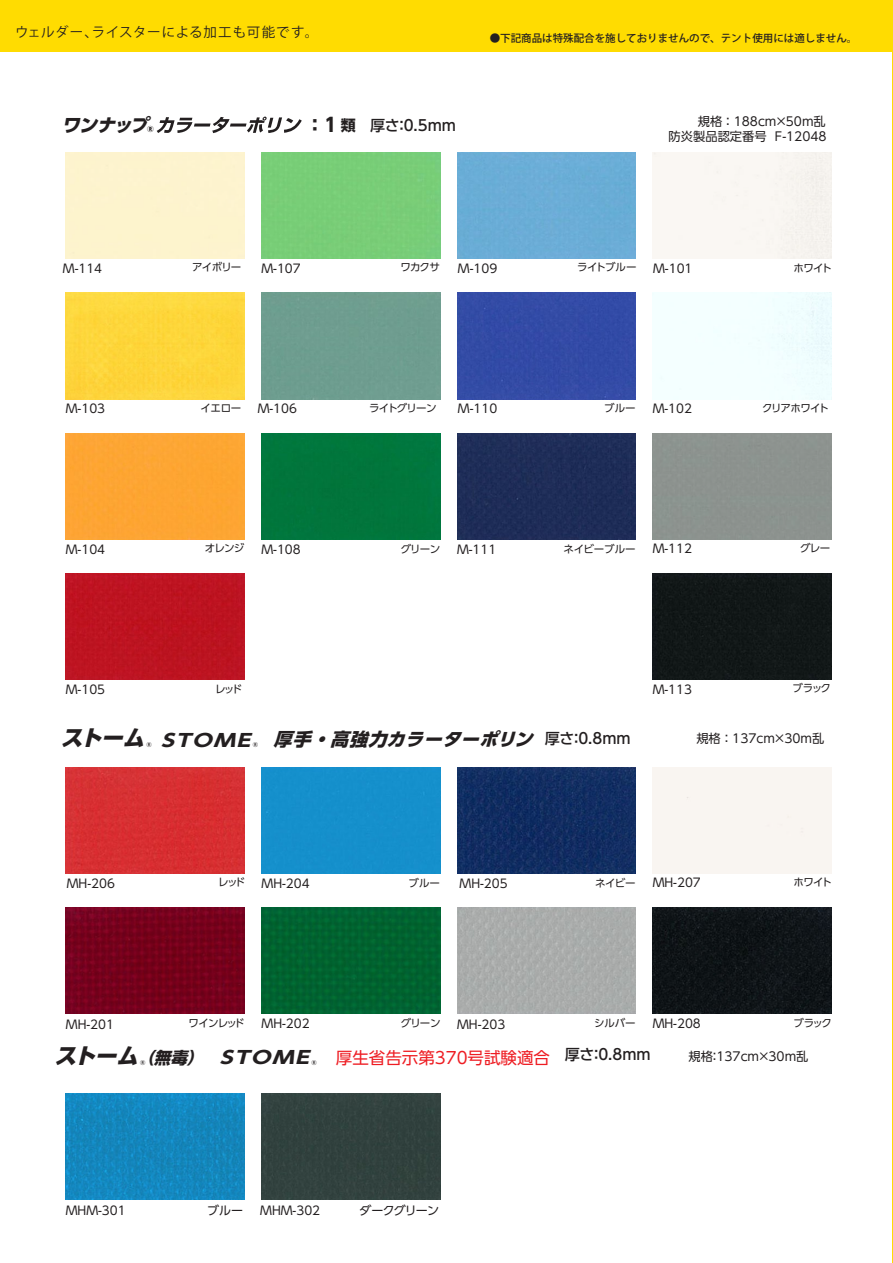
<style>
.page{position:relative;width:893px;height:1263px;background:#fff}
.page>*{position:absolute;margin:0;border:0;box-sizing:border-box;transform-origin:0 0}
.t1{font:italic 800 21.9px "UD Shin Go Pro";color:#231f20}
.t2{font:700 18.9px "UD Shin Go Pro";color:#231f20}
.t3{font:italic 800 18.15px "UD Shin Go Pro";color:#231f20}
.t4{font:italic 800 18px "UD Shin Go Pro";color:#231f20}
.t5{font:italic 700 17.55px "UD Shin Go Pro";color:#231f20;scale:1.25 1}
.t6{font:16.5px "UD Shin Go Pro";color:#ee1d23}
.t7{font:500 15px "UD Shin Go Pro";color:#231f20}
.t8{font:13.5px "Koz Go Pro";letter-spacing:.045em;color:#231f20}
.t9{font:12.3px/14.4px "UD Shin Go Pro";color:#231f20}
.t10{font:12px "UD Shin Go Pro";color:#231f20}
.t11{font:12px "UD Shin Go Pro";letter-spacing:-.065em;color:#231f20}
.t12{font:10.5px "UD Shin Go Pro";letter-spacing:-.065em;color:#231f20}
.t13{font:500 10.5px "Koz Go Pro";color:#231f20}
.t14{font:10.5px "UD Shin Go Pro";letter-spacing:-.085em;color:#231f20}
.t15{font:10.5px "UD Shin Go Pro";letter-spacing:-.01em;color:#231f20}
.t16{font:10.5px "UD Shin Go Pro";letter-spacing:-.09em;color:#231f20}
.t17{font:800 7.5px "UD Shin Go Pro";color:#231f20}
.t18{font:500 6px "UD Shin Go Pro";color:#231f20}
.s1{font-size:15px}
.s2{font-size:16.5px}
</style>
<div class="page">
<div style="left:0;top:0;width:893px;height:51px;background:#ffdc01"></div>
<svg style="left:157px;top:117px;width:145px;height:16px"></svg>
<hr style="left:892px;top:0;width:1px;height:1263px;background:#ffdc01">
<div style="left:66px;top:767px;width:178px;height:106px;background:#d72f32"></div>
<img style="left:66px;top:907px;width:178px;height:107px">
<div style="left:261px;top:767px;width:179px;height:106px;background:#1590cc"></div>
<img style="left:261px;top:907px;width:179px;height:107px">
<img style="left:66px;top:1093px;width:178px;height:107px">
<div style="left:261px;top:1093px;width:179px;height:107px;background:#31423e"></div>
<img style="left:457px;top:767px;width:179px;height:106px">
<div style="left:457px;top:907px;width:179px;height:107px;background:#aaacab"></div>
<img style="left:653px;top:907px;width:178px;height:107px">
<div style="left:66px;top:293px;width:178px;height:106px;background:#fed63b"></div>
<div style="left:66px;top:433px;width:178px;height:107px;background:#fda532"></div>
<div style="left:261px;top:293px;width:179px;height:106px;background:#6e9d90"></div>
<div style="left:261px;top:433px;width:179px;height:107px;background:#00763c"></div>
<div style="left:457px;top:153px;width:179px;height:106px;background:#6aadd6"></div>
<div style="left:457px;top:293px;width:179px;height:106px;background:#334ba6"></div>
<div style="left:457px;top:433px;width:179px;height:107px;background:#1e2d58"></div>
<div style="left:66px;top:574px;width:178px;height:106px;background:#bd1321"></div>
<div style="left:653px;top:574px;width:178px;height:106px;background:#111718"></div>
<p class="t8" style="left:15px;top:23px;width:305px">ウェルダー、ライスターによる加工も可能です。</p>
<p class="t13" style="left:490px;top:31px;width:369px">●下記商品は特殊配合を施しておりませんので、テント使用には適しません。</p>
<h3 class="t3" style="left:62px;top:111px;width:94px">ワンナップ</h3>
<p class="t17" style="left:147px;top:123px;width:8px">®</p>
<h2 class="t2" style="left:305px;top:110px;width:52px">：1 <span class="s1">類</span></h2>
<p class="t9" style="left:669px;top:114px;width:171px;text-indent:29px">規格 ：188cm×50m乱　防炎製品認定番号 F-12048</p>
<p class="t7" style="left:370px;top:113px;width:87px">厚さ：0.5mm</p>
<p class="t10" style="left:63px;top:258px;width:41px">M-114</p>
<p class="t12" style="left:192px;top:259px;width:51px">アイボリー</p>
<p class="t10" style="left:261px;top:258px;width:41px">M-107</p>
<p class="t12" style="left:400px;top:259px;width:41px">ワカクサ</p>
<p class="t10" style="left:458px;top:258px;width:41px">M-109</p>
<p class="t12" style="left:577px;top:259px;width:61px">ライトブルー</p>
<p class="t10" style="left:653px;top:259px;width:41px">M-101</p>
<p class="t12" style="left:793px;top:259px;width:40px">ホワイト</p>
<p class="t10" style="left:66px;top:399px;width:41px">M-103</p>
<p class="t12" style="left:201px;top:399px;width:42px">イエロー</p>
<p class="t10" style="left:258px;top:399px;width:41px">M-106</p>
<p class="t14" style="left:369px;top:400px;width:69px">ライトグリーン</p>
<p class="t10" style="left:458px;top:399px;width:41px">M-110</p>
<p class="t12" style="left:604px;top:400px;width:33px">ブルー</p>
<p class="t10" style="left:653px;top:399px;width:41px">M-102</p>
<p class="t16" style="left:762px;top:400px;width:68px">クリアホワイト</p>
<p class="t10" style="left:66px;top:539px;width:41px">M-104</p>
<p class="t12" style="left:205px;top:540px;width:41px">オレンジ</p>
<p class="t10" style="left:261px;top:539px;width:41px">M-108</p>
<p class="t12" style="left:401px;top:540px;width:41px">グリーン</p>
<p class="t10" style="left:457px;top:539px;width:41px">M-111</p>
<p class="t15" style="left:564px;top:540px;width:74px">ネイビーブルー</p>
<p class="t10" style="left:653px;top:539px;width:41px">M-112</p>
<p class="t12" style="left:800px;top:539px;width:32px">グレー</p>
<p class="t10" style="left:66px;top:680px;width:41px">M-105</p>
<p class="t12" style="left:215px;top:680px;width:28px">レッド</p>
<p class="t10" style="left:653px;top:679px;width:41px">M-113</p>
<p class="t12" style="left:792px;top:680px;width:40px">ブラック</p>
<h1 class="t1" style="left:61px;top:720px;width:93px">ストーム</h1>
<p class="t18" style="left:146px;top:740px;width:7px">®</p>
<h3 class="t5" style="left:161px;top:726px;width:78px">STOME</h3>
<p class="t18" style="left:253px;top:740px;width:7px">®</p>
<h3 class="t4" style="left:274px;top:724px;width:268px">厚手・高強力カラーターポリン</h3>
<p class="t9" style="left:696px;top:731px;width:130px">規格 ：137cm×30m乱</p>
<p class="t7" style="left:545px;top:726px;width:87px">厚さ：0.8mm</p>
<p class="t10" style="left:67px;top:873px;width:50px">MH-206</p>
<p class="t12" style="left:218px;top:874px;width:28px">レッド</p>
<p class="t10" style="left:262px;top:874px;width:50px">MH-204</p>
<p class="t12" style="left:409px;top:874px;width:33px">ブルー</p>
<p class="t10" style="left:460px;top:874px;width:50px">MH-205</p>
<p class="t12" style="left:595px;top:874px;width:42px">ネイビー</p>
<p class="t10" style="left:653px;top:873px;width:50px">MH-207</p>
<p class="t12" style="left:794px;top:873px;width:40px">ホワイト</p>
<p class="t10" style="left:66px;top:1014px;width:50px">MH-201</p>
<p class="t12" style="left:189px;top:1015px;width:58px">ワインレッド</p>
<p class="t10" style="left:262px;top:1014px;width:50px">MH-202</p>
<p class="t12" style="left:401px;top:1014px;width:41px">グリーン</p>
<p class="t10" style="left:457px;top:1014px;width:50px">MH-203</p>
<p class="t12" style="left:594px;top:1015px;width:43px">シルバー</p>
<p class="t10" style="left:653px;top:1014px;width:50px">MH-208</p>
<p class="t12" style="left:793px;top:1014px;width:40px">ブラック</p>
<h1 class="t1" style="left:55px;top:1038px;width:157px">ストーム <span class="s2">（無毒）</span></h1>
<p class="t7" style="left:565px;top:1042px;width:87px">厚さ：0.8mm</p>
<p class="t18" style="left:140px;top:1058px;width:7px">®</p>
<h3 class="t5" style="left:220px;top:1043px;width:78px">STOME</h3>
<p class="t18" style="left:312px;top:1058px;width:7px">®</p>
<h3 class="t6" style="left:336px;top:1044px;width:216px">厚生省告示第370号試験適合</h3>
<p class="t9" style="left:689px;top:1049px;width:121px">規格：137cm×30m乱</p>
<p class="t10" style="left:66px;top:1201px;width:61px">MHM-301</p>
<p class="t10" style="left:207px;top:1201px;width:37px">ブルー</p>
<p class="t10" style="left:260px;top:1201px;width:61px">MHM-302</p>
<p class="t11" style="left:359px;top:1201px;width:81px">ダークグリーン</p>
</div>
